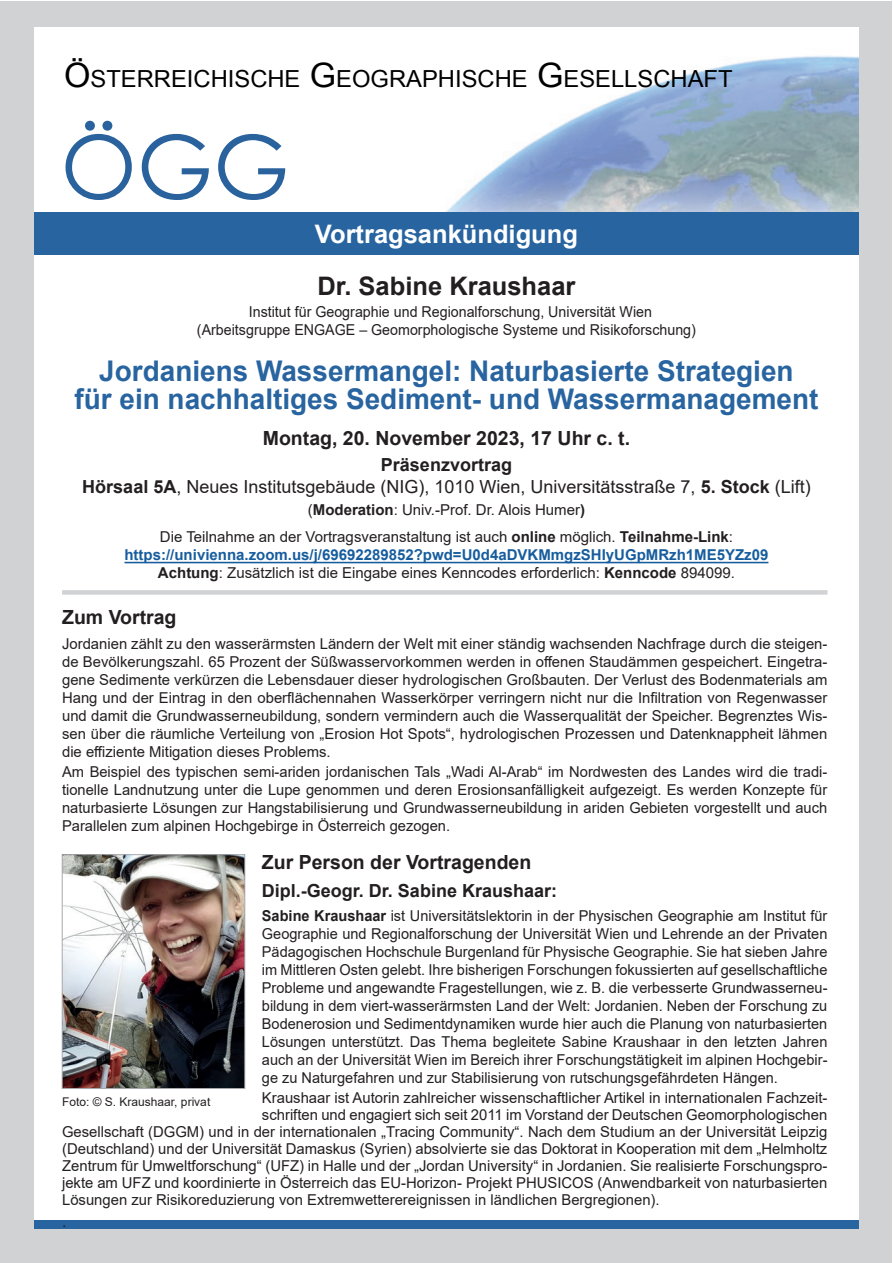
<style>
.page{position:relative;width:893px;height:1263px;background:#fff}
.page>*{position:absolute;margin:0;border:0;box-sizing:border-box;transform-origin:0 0}
.t1{font:87.6px "Century Gothic";color:#29629c}
.t2{font:700 28.5px/28.5px "Arial";color:#2864a0;text-align:center}
.t3{font:700 25.5px "Arial";color:#fff}
.t4{font:700 25.5px "Arial";color:#231f20}
.t5{font:23.55px "Arial";color:#000001}
.t6{font:700 19.5px "Arial";color:#231f20}
.t7{font:18px/21.6px "Arial";color:#231f20;text-align:center}
.t8{font:700 18px "Arial";color:#231f20}
.t9{font:15.75px "Arial";color:#231f20}
.t10{font:15px/18.1px "Arial";color:#231f20;text-align:justify}
.t11{font:700 15px/18px "Arial";color:#175d9e;text-align:center}
.t12{font:15px/18px "Arial";color:#231f20;text-align:center;scale:.95 1}
.t13{font:12px "Arial";color:#231f20}
.s1{font-size:33.6px}
.s2{font-weight:700}
.s3{color:#231f20}
.s4{font-weight:400;color:#231f20}
</style>
<div class="page">
<div style="left:1px;top:2px;width:891px;height:1261px;background:#d1d2d4"></div>
<div style="left:34px;top:32px;width:825px;height:1194px;background:#fff"></div>
<img style="left:50px;top:28px;width:809px;height:185px">
<div style="left:34px;top:213px;width:825px;height:42px;background:#2864a0"></div>
<hr style="left:124px;top:562px;width:644px;height:1px;background:#175d9e">
<div style="left:62px;top:590px;width:765px;height:5px;background:#d1d2d4"></div>
<div style="left:34px;top:1220px;width:825px;height:9px;background:#2864a0"></div>
<img style="left:64px;top:856px;width:179px;height:231px">
<div style="left:62px;top:854px;width:183px;height:235px;border:1px solid #a8a9ad"></div>
<h3 class="t5" style="left:64px;top:63px;width:670px"><span class="s1">Ö</span>STERREICHISCHE <span class="s1">G</span>EOGRAPHISCHE <span class="s1">G</span>ESELLSCHAFT</h3>
<h1 class="t1" style="left:61px;top:113px;width:230px">ÖGG</h1>
<h3 class="t3" style="left:315px;top:216px;width:265px">Vortragsankündigung</h3>
<h3 class="t4" style="left:317px;top:268px;width:259px">Dr. Sabine Kraushaar</h3>
<p class="t12" style="left:197px;top:303px;width:527px">Institut für Geographie und Regionalforschung, Universität Wien (Arbeitsgruppe ENGAGE – Geomorphologische Systeme und Risikoforschung)</p>
<h2 class="t2" style="left:74px;top:357px;width:745px">Jordaniens Wassermangel: Naturbasierte Strategien<br>für ein nachhaltiges Sediment- und Wassermanagement</h2>
<h3 class="t6" style="left:263px;top:425px;width:369px">Montag, 20. November 2023, 17 Uhr c. t.</h3>
<p class="t7" style="left:82px;top:454px;width:730px"><span class="s2">Präsenzvortrag<br>Hörsaal 5A</span>, Neues Institutsgebäude (NIG), 1010 Wien, Universitätsstraße 7, <span class="s2">5. Stock</span> (Lift)</p>
<p class="t10" style="left:160px;top:496px;width:575px;line-height:26.5px;text-align:center">(<span class="s2">Moderation</span>: Univ.-Prof. Dr. Alois Humer<span class="s2">)<br></span>Die Teilnahme an der Vortragsveranstaltung ist auch <span class="s2">online</span> möglich. <span class="s2">Teilnahme-Link</span>:</p>
<p class="t11" style="left:124px;top:545px;width:645px">https://univienna.zoom.us/j/69692289852?pwd=U0d4aDVKMmgzSHIyUGpMRzh1ME5YZz09<br><span class="s3">Achtung</span><span class="s4">: Zusätzlich ist die Eingabe eines Kenncodes erforderlich:</span> <span class="s3">Kenncode</span> <span class="s4">894099.</span></p>
<h3 class="t6" style="left:62px;top:604px;width:116px">Zum Vortrag</h3>
<p class="t10" style="left:62px;top:634px;width:767px">Jordanien zählt zu den wasserärmsten Ländern der Welt mit einer ständig wachsenden Nachfrage durch die steigen&shy;de Bevölkerungszahl. 65 Prozent der Süßwasservorkommen werden in offenen Staudämmen gespeichert. Eingetra&shy;gene Sedimente verkürzen die Lebensdauer dieser hydrologischen Großbauten. Der Verlust des Bodenmaterials am Hang und der Eintrag in den oberflächennahen Wasserkörper verringern nicht nur die Infiltration von Regenwasser und damit die Grundwasserneubildung, sondern vermindern auch die Wasserqualität der Speicher. Begrenztes Wis&shy;sen über die räumliche Verteilung von „Erosion Hot Spots“, hydrologischen Prozessen und Datenknappheit lähmen die effiziente Mitigation dieses Problems.</p>
<p class="t10" style="left:62px;top:763px;width:767px">Am Beispiel des typischen semi-ariden jordanischen Tals „Wadi Al-Arab“ im Nordwesten des Landes wird die tradi&shy;tionelle Landnutzung unter die Lupe genommen und deren Erosionsanfälligkeit aufgezeigt. Es werden Konzepte für naturbasierte Lösungen zur Hangstabilisierung und Grundwasserneubildung in ariden Gebieten vorgestellt und auch Parallelen zum alpinen Hochgebirge in Österreich gezogen.</p>
<h3 class="t6" style="left:262px;top:848px;width:271px">Zur Person der Vortragenden</h3>
<p class="t8" style="left:262px;top:878px;width:297px">Dipl.-Geogr. Dr. Sabine Kraushaar:</p>
<p class="t10" style="left:262px;top:907px;width:567px;text-align:left"><span class="s2">Sabine Kraushaar</span> ist Universitätslektorin in der Physischen Geographie am Institut für Geographie und Regionalforschung der Universität Wien und Lehrende an der Privaten Pädagogischen Hochschule Burgenland für Physische Geographie. Sie hat sieben Jahre im Mittleren Osten gelebt. Ihre bisherigen Forschungen fokussierten auf gesellschaftliche Probleme und angewandte Fragestellungen, wie z. B. die verbesserte Grundwasserneu&shy;bildung in dem viert-wasserärmsten Land der Welt: Jordanien. Neben der Forschung zu Bodenerosion und Sedimentdynamiken wurde hier auch die Planung von naturbasierten Lösungen unterstützt. Das Thema begleitete Sabine Kraushaar in den letzten Jahren auch an der Universität Wien im Bereich ihrer Forschungstätigkeit im alpinen Hochgebir&shy;ge zu Naturgefahren und zur Stabilisierung von rutschungsgefährdeten Hängen.<br>Kraushaar ist Autorin zahlreicher wissenschaftlicher Artikel in internationalen Fachzeit-</p>
<p class="t10" style="left:62px;top:1106px;width:767px;line-height:17.1px;text-indent:200px">schriften und engagiert sich seit 2011 im Vorstand der Deutschen Geomorphologischen Gesellschaft (DGGM) und in der internationalen „Tracing Community“. Nach dem Studium an der Universität Leipzig (Deutschland) und der Universität Damaskus (Syrien) absolvierte sie das Doktorat in Kooperation mit dem „Helmholtz Zentrum für Umweltforschung“ (UFZ) in Halle und der „Jordan University“ in Jordanien. Sie realisierte Forschungspro&shy;jekte am UFZ und koordinierte in Österreich das EU-Horizon- Projekt PHUSICOS (Anwendbarkeit von naturbasierten Lösungen zur Risikoreduzierung von Extremwetterereignissen in ländlichen Bergregionen).</p>
<p class="t9" style="left:62px;top:1210px;width:6px">.</p>
<p class="t13" style="left:62px;top:1093px;width:150px">Foto: © S. Kraushaar, privat</p>
</div>
